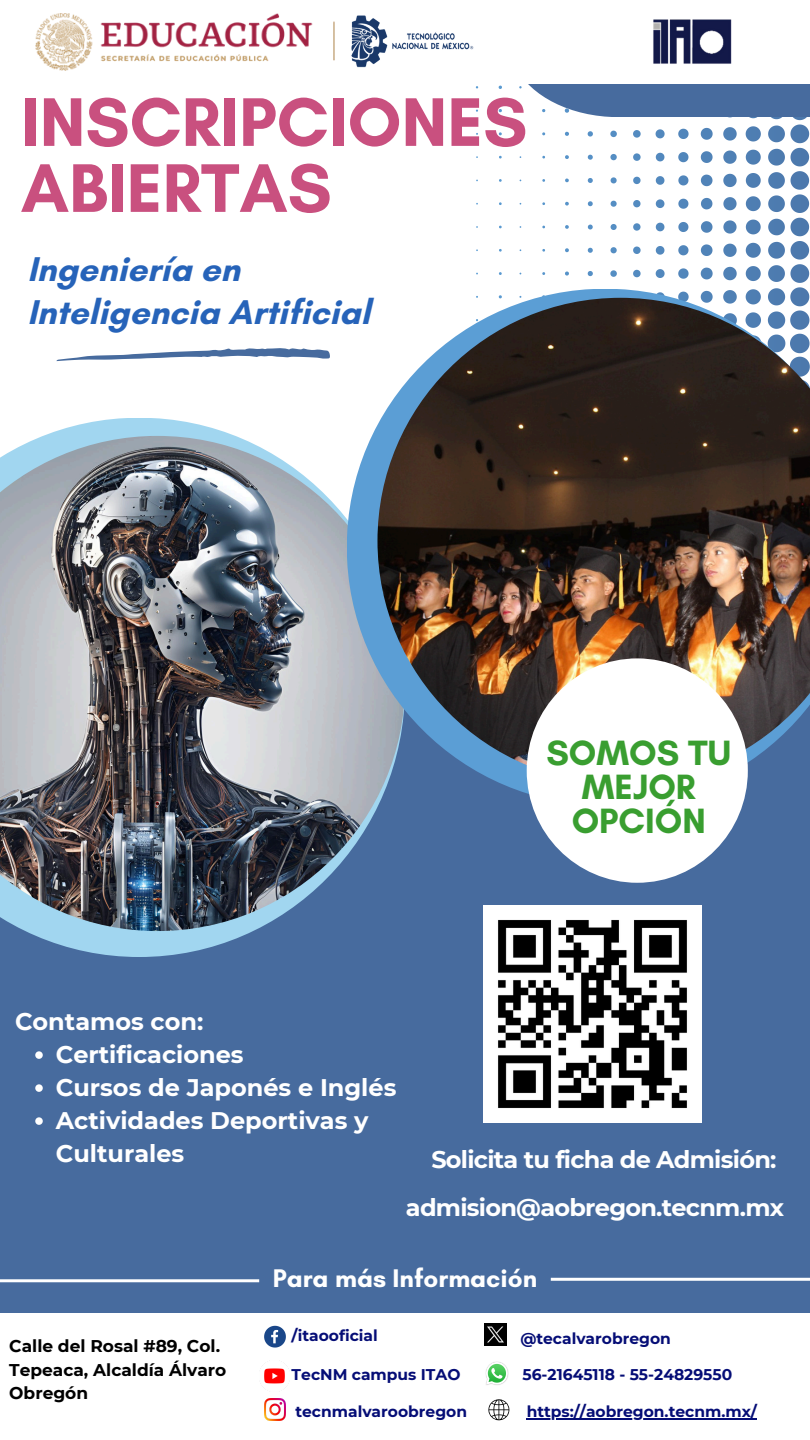
<style>
.page{position:relative;width:810px;height:1440px;background:#fff}
.page>*{position:absolute;margin:0;border:0;box-sizing:border-box;transform-origin:0 0}
.t1{font:700 70px/66px "Glacial Indifference";color:#c9507f}
.t2{font:700 35.8px/33.8px "Glacial Indifference";color:#399e30;text-align:center}
.t3{font:700 35px/42.8px "Glacial Indifference";color:#2663b9}
.t4{font:700 26px "Glacial Indifference";color:#fff}
.t5{font:700 24px/33px "Montserrat";color:#fff}
.t6{font:700 24px "Montserrat";letter-spacing:-.03em;color:#fff}
.t7{font:700 17px/23.2px "Montserrat";color:#000}
.t8{font:700 15.5px "Montserrat";color:#050d76}
</style>
<div class="page">
<div style="left:0;top:617px;width:810px;height:822px;background:#476b9e"></div>
<svg style="left:25px;top:418px;width:228px;height:539px;fill:#a1d6f0"></svg>
<img style="left:0;top:436px;width:379px;height:495px">
<svg style="left:475px;top:85px;width:335px;height:204px"></svg>
<svg style="left:347px;top:289px;width:463px;height:516px"></svg>
<img style="left:377px;top:298px;width:433px;height:486px">
<svg style="left:510px;top:84px;width:300px;height:33px;background:#6280ac"></svg>
<svg style="left:56px;top:348px;width:274px;height:13px"></svg>
<div style="left:527px;top:658px;width:221px;height:225px;background:#fff;border-radius:50%"></div>
<div style="left:0;top:1314px;width:810px;height:126px;background:#fff"></div>
<hr style="left:551px;top:1278px;width:259px;height:3px;background:#fff">
<hr style="left:0;top:1279px;width:259px;height:3px;background:#fff">
<img style="left:653px;top:19px;width:79px;height:45px">
<img style="left:35px;top:13px;width:300px;height:57px">
<img style="left:351px;top:15px;width:123px;height:53px">
<img style="left:484px;top:905px;width:217px;height:218px">
<svg style="left:264px;top:1326px;width:22px;height:22px"></svg>
<img style="left:260px;top:1365px;width:29px;height:23px">
<img style="left:264px;top:1399px;width:22px;height:22px">
<img style="left:485px;top:1361px;width:24px;height:24px">
<svg style="left:488px;top:1399px;width:22px;height:22px"></svg>
<img style="left:484px;top:1323px;width:23px;height:23px">
<hr style="left:527px;top:1418px;width:230px;height:2px;background:#050d76">
<svg style="left:35px;top:1051px;width:8px;height:8px"></svg>
<svg style="left:35px;top:1084px;width:8px;height:8px"></svg>
<svg style="left:35px;top:1117px;width:8px;height:8px"></svg>
<p class="t1" style="left:21px;top:88px;width:508px">INSCRIPCIONES<br>ABIERTAS</p>
<p class="t3" style="left:27px;top:248px;width:344px">Ingeniería en<br>Inteligencia Artificial</p>
<p class="t2" style="left:546px;top:736px;width:186px">SOMOS TU<br>MEJOR<br>OPCIÓN</p>
<p class="t5" style="left:15px;top:1004px;width:190px">Contamos con:</p>
<p class="t5" style="left:56px;top:1037px;width:189px">Certificaciones</p>
<p class="t5" style="left:56px;top:1070px;width:342px">Cursos de Japonés e Inglés</p>
<p class="t5" style="left:56px;top:1103px;width:314px">Actividades Deportivas y<br>Culturales</p>
<p class="t6" style="left:431px;top:1144px;width:347px">Solicita tu ficha de Admisión:</p>
<h4 class="t6" style="left:406px;top:1192px;width:380px">admision@aobregon.tecnm.mx</h4>
<p class="t7" style="left:9px;top:1335px;width:219px">Calle del Rosal #89, Col.<br>Tepeaca, Alcaldía Álvaro<br>Obregón</p>
<p class="t4" style="left:273px;top:1263px;width:266px">Para más Información</p>
<h4 class="t8" style="left:292px;top:1326px;width:88px">/itaooficial</h4>
<p class="t8" style="left:292px;top:1365px;width:170px">TecNM campus ITAO</p>
<p class="t8" style="left:295px;top:1402px;width:173px">tecnmalvaroobregon</p>
<p class="t8" style="left:520px;top:1329px;width:152px">@tecalvarobregon</p>
<p class="t8" style="left:523px;top:1365px;width:211px">56-21645118 - 55-24829550</p>
<h4 class="t8" style="left:527px;top:1402px;width:232px">https://aobregon.tecnm.mx/</h4>
</div>
